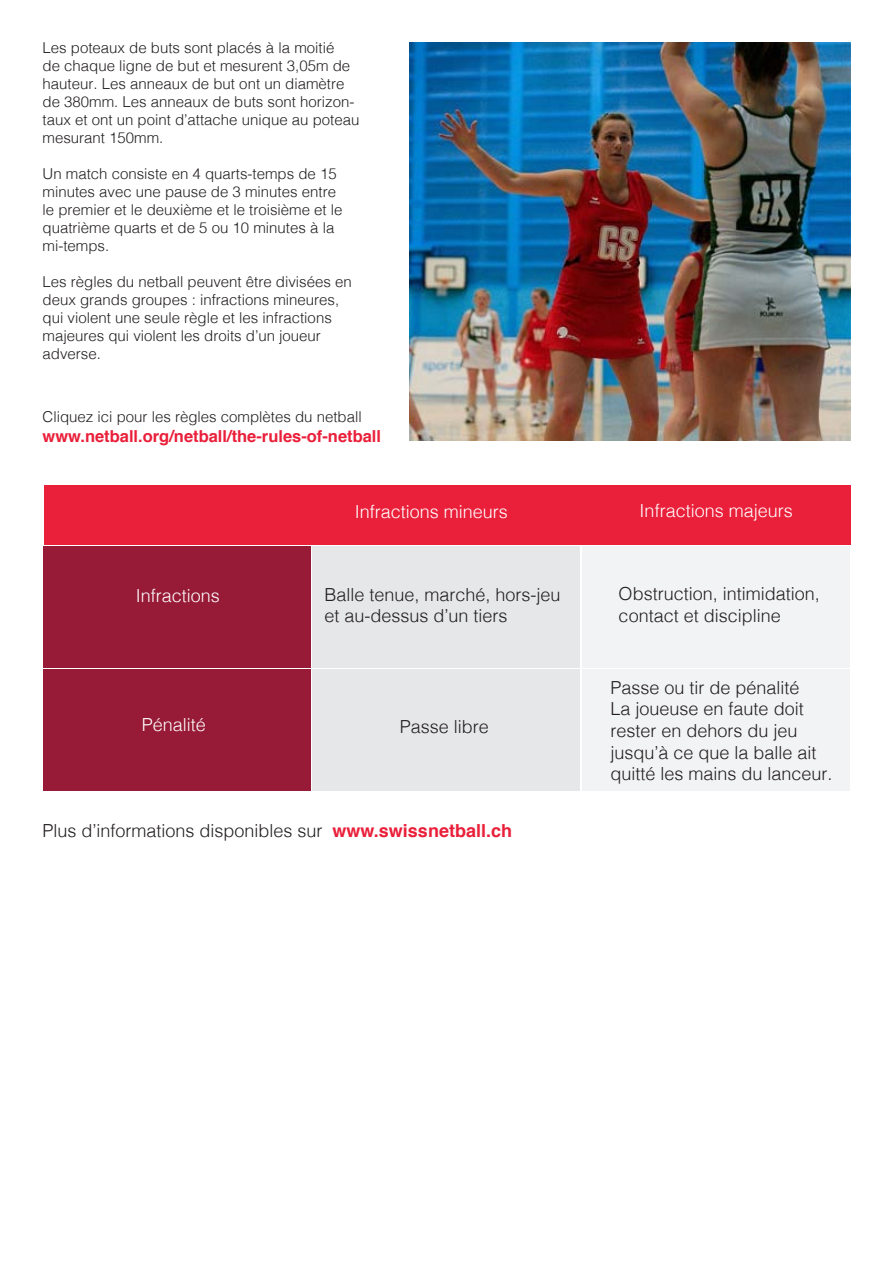
<style>
.page{position:relative;width:893px;height:1263px;background:#fff}
.page>*{position:absolute;margin:0;border:0;box-sizing:border-box;transform-origin:0 0}
.t1{font:300 18px/21.6px "Helvetica";color:#231f20}
.t2{font:300 18px "Helvetica";color:#fff}
.t3{font:700 16.5px "Helvetica";color:#ea1f3a}
.t4{font:300 15px/18px "Helvetica";color:#231f20}
.s1{font-weight:700;color:#ea1f3a}
</style>
<div class="page">
<img style="left:410px;top:43px;width:440px;height:397px">
<div style="left:44px;top:485px;width:806px;height:59px;background:#ea1f3a"></div>
<div style="left:43px;top:546px;width:268px;height:121px;background:#971a37"></div>
<div style="left:313px;top:546px;width:267px;height:121px;background:#e6e7e9"></div>
<div style="left:582px;top:546px;width:268px;height:121px;background:#f2f3f4"></div>
<div style="left:43px;top:669px;width:268px;height:122px;background:#971a37"></div>
<div style="left:313px;top:669px;width:267px;height:122px;background:#e6e7e9"></div>
<div style="left:582px;top:669px;width:268px;height:122px;background:#f2f3f4"></div>
<p class="t4" style="left:43px;top:38px;width:318px">Les poteaux de buts sont placés à la moitié<br>de chaque ligne de but et mesurent 3,05m de hauteur. Les anneaux de but ont un diamètre de 380mm. Les anneaux de buts sont horizon&shy;taux et ont un point d’attache unique au poteau mesurant 150mm.</p>
<p class="t4" style="left:43px;top:164px;width:302px">Un match consiste en 4 quarts-temps de 15 minutes avec une pause de 3 minutes entre le premier et le deuxième et le troisième et le quatrième quarts et de 5 ou 10 minutes à la mi-temps.</p>
<p class="t4" style="left:43px;top:272px;width:311px">Les règles du netball peuvent être divisées en deux grands groupes : infractions mineures, qui violent une seule règle et les infractions majeures qui violent les droits d’un joueur adverse.</p>
<p class="t4" style="left:43px;top:406px;width:321px">Cliquez ici pour les règles complètes du netball</p>
<p class="t3" style="left:43px;top:422px;width:340px">www.netball.org/netball/the-rules-of-netball</p>
<p class="t2" style="left:136px;top:581px;width:86px">Infractions</p>
<p class="t2" style="left:142px;top:709px;width:66px">Pénalité</p>
<p class="t2" style="left:355px;top:497px;width:155px">Infractions mineurs</p>
<p class="t2" style="left:640px;top:495px;width:155px">Infractions majeurs</p>
<p class="t1" style="left:324px;top:582px;width:238px">Balle tenue, marché, hors-jeu et au-dessus d’un tiers</p>
<p class="t1" style="left:619px;top:581px;width:203px">Obstruction, intimidation, contact et discipline</p>
<p class="t1" style="left:400px;top:714px;width:91px">Passe libre</p>
<p class="t1" style="left:610px;top:675px;width:224px">Passe ou tir de pénalité<br>La joueuse en faute doit rester en dehors du jeu jusqu’à ce que la balle ait quitté les mains du lanceur.</p>
<p class="t1" style="left:43px;top:818px;width:471px">Plus d’informations disponibles sur <span class="s1">www.swissnetball.ch</span></p>
</div>
